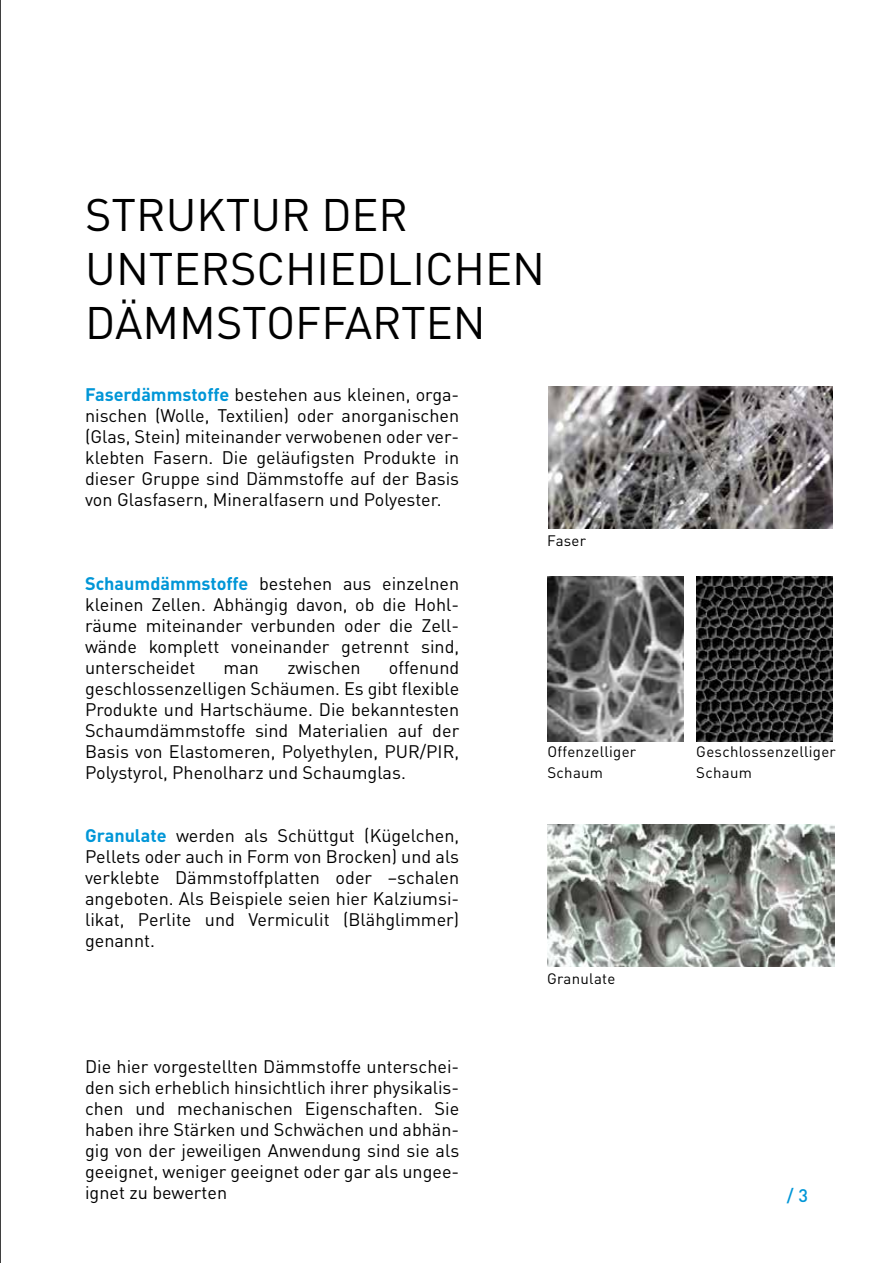
<style>
.page{position:relative;width:893px;height:1263px;background:#fff}
.page>*{position:absolute;margin:0;border:0;box-sizing:border-box;transform-origin:0 0}
.t1{font:45px/54px "DIN Pro";color:#000}
.t2{font:18px/21px "DIN Pro";color:#000;text-align:justify}
.t3{font:500 18px "DIN Pro";color:#0096d7}
.t4{font:15px/21px "DIN Pro";letter-spacing:.02em;color:#000}
.s1{font-weight:700;color:#0096d7}
</style>
<div class="page">
<img style="left:548px;top:387px;width:284px;height:142px">
<img style="left:547px;top:825px;width:287px;height:141px">
<img style="left:547px;top:577px;width:137px;height:164px">
<img style="left:696px;top:577px;width:136px;height:164px">
<hr style="left:0;top:0;width:1px;height:1263px;background:#000">
<h1 class="t1" style="left:85px;top:183px;width:461px">STRUKTUR DER<br>UNTERSCHIEDLICHEN<br>DÄMMSTOFFARTEN</h1>
<p class="t2" style="left:85px;top:382px;width:376px"><span class="s1">Faserdämmstoffe</span> bestehen aus kleinen, orga&shy;nischen (Wolle, Textilien) oder anorganischen (Glas, Stein) miteinander verwobenen oder ver&shy;klebten Fasern. Die geläufigsten Produkte in dieser Gruppe sind Dämmstoffe auf der Basis von Glasfasern, Mineralfasern und Polyester.</p>
<p class="t2" style="left:85px;top:571px;width:376px"><span class="s1">Schaumdämmstoffe</span> bestehen aus einzelnen kleinen Zellen. Abhängig davon, ob die Hohl&shy;räume miteinander verbunden oder die Zell&shy;wände komplett voneinander getrennt sind, unterscheidet</p>
<p class="t2" style="left:85px;top:655px;width:376px;text-indent:304px">offenund geschlossenzelligen Schäumen. Es gibt flexible Produkte und Hartschäume. Die bekanntesten Schaumdämmstoffe sind Materialien auf der Basis von Elastomeren, Polyethylen, PUR/PIR, Polystyrol, Phenolharz und Schaumglas.</p>
<p class="t2" style="left:224px;top:655px;width:37px">man</p>
<p class="t2" style="left:287px;top:655px;width:75px">zwischen</p>
<p class="t2" style="left:85px;top:823px;width:376px"><span class="s1">Granulate</span> werden als Schüttgut (Kügelchen, Pellets oder auch in Form von Brocken) und als verklebte Dämmstoffplatten oder –schalen angeboten. Als Beispiele seien hier Kalziumsi&shy;likat, Perlite und Vermiculit (Blähglimmer) genannt.</p>
<p class="t2" style="left:85px;top:1054px;width:376px">Die hier vorgestellten Dämmstoffe unterschei&shy;den sich erheblich hinsichtlich ihrer physikalis&shy;chen und mechanischen Eigenschaften. Sie haben ihre Stärken und Schwächen und abhän&shy;gig von der jeweiligen Anwendung sind sie als geeignet, weniger geeignet oder gar als ungee&shy;ignet zu bewerten</p>
<p class="t4" style="left:547px;top:528px;width:41px">Faser</p>
<p class="t4" style="left:547px;top:740px;width:90px">Offenzelliger<br>Schaum</p>
<p class="t4" style="left:696px;top:740px;width:141px">Geschlossenzelliger<br>Schaum</p>
<p class="t4" style="left:547px;top:966px;width:70px">Granulate</p>
<p class="t3" style="left:787px;top:1181px;width:23px">/ 3</p>
</div>
